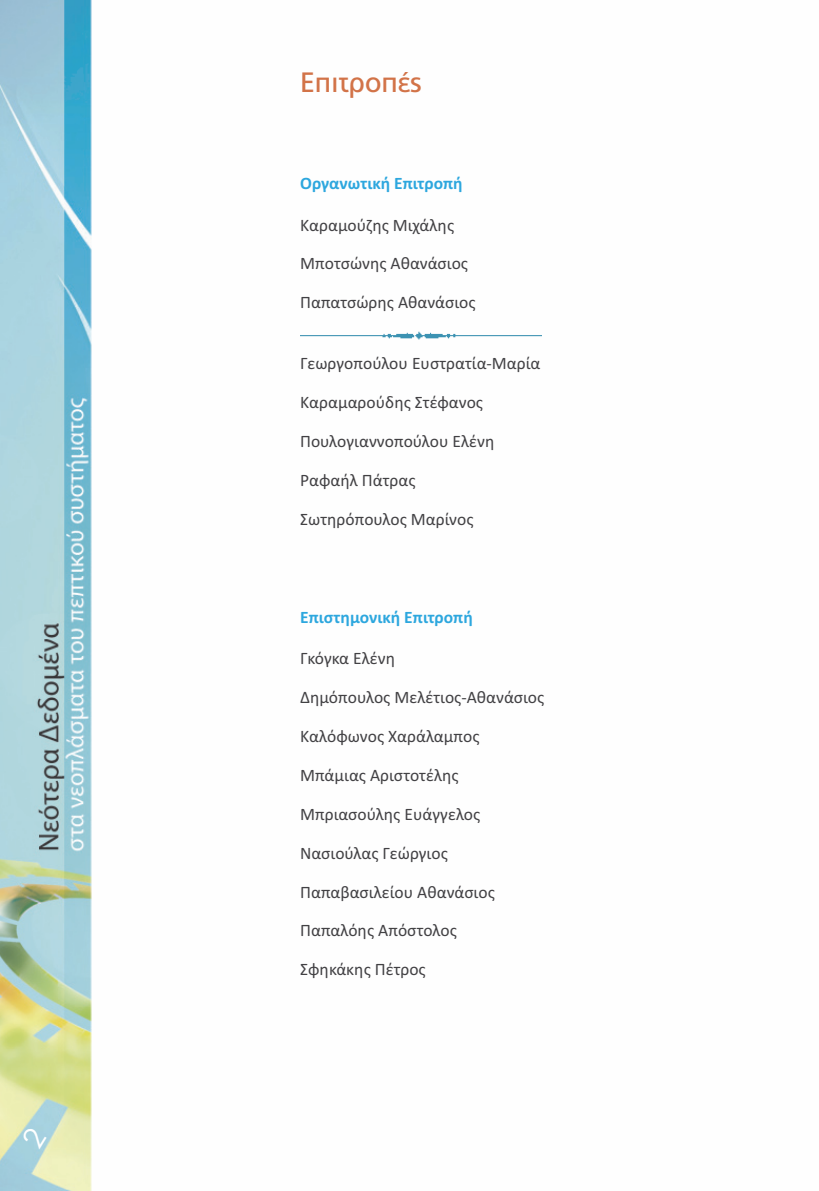
<style>
.page{position:relative;width:819px;height:1191px;background:#fff}
.page>*{position:absolute;margin:0;border:0;box-sizing:border-box;transform-origin:0 0}
.t1{font:28px "PF Catalog";color:#d27348}
.t2{font:17.5px "Calibri";color:#424144}
.t3{font:700 17.5px "Calibri";color:#2da7de}
</style>
<div class="page">
<img style="left:0;top:0;width:542px;height:1191px">
<img style="left:300px;top:324px;width:241px;height:21px">
<svg style="left:21px;top:1126px;width:26px;height:24px"></svg>
<h1 class="t1" style="left:300px;top:66px;width:123px">Επιτροπές</h1>
<p class="t3" style="left:300px;top:173px;width:164px">Οργανωτική Επιτροπή</p>
<p class="t2" style="left:300px;top:214px;width:155px">Καραμούζης Μιχάλης</p>
<p class="t2" style="left:300px;top:253px;width:169px">Μποτσώνης Αθανάσιος</p>
<p class="t2" style="left:300px;top:292px;width:177px">Παπατσώρης Αθανάσιος</p>
<p class="t2" style="left:300px;top:353px;width:242px">Γεωργοπούλου Ευστρατία-Μαρία</p>
<p class="t2" style="left:300px;top:392px;width:184px">Καραμαρούδης Στέφανος</p>
<p class="t2" style="left:300px;top:431px;width:196px">Πουλογιαννοπούλου Ελένη</p>
<p class="t2" style="left:300px;top:470px;width:117px">Ραφαήλ Πάτρας</p>
<p class="t2" style="left:300px;top:508px;width:175px">Σωτηρόπουλος Μαρίνος</p>
<p class="t3" style="left:300px;top:606px;width:174px">Επιστημονική Επιτροπή</p>
<p class="t2" style="left:300px;top:648px;width:96px">Γκόγκα Ελένη</p>
<p class="t2" style="left:300px;top:686px;width:246px">Δημόπουλος Μελέτιος-Αθανάσιος</p>
<p class="t2" style="left:300px;top:725px;width:181px">Καλόφωνος Χαράλαμπος</p>
<p class="t2" style="left:300px;top:764px;width:160px">Μπάμιας Αριστοτέλης</p>
<p class="t2" style="left:300px;top:803px;width:182px">Μπριασούλης Ευάγγελος</p>
<p class="t2" style="left:300px;top:842px;width:149px">Νασιούλας Γεώργιος</p>
<p class="t2" style="left:300px;top:881px;width:196px">Παπαβασιλείου Αθανάσιος</p>
<p class="t2" style="left:300px;top:920px;width:158px">Παπαλόης Απόστολος</p>
<p class="t2" style="left:300px;top:959px;width:127px">Σφηκάκης Πέτρος</p>
</div>
